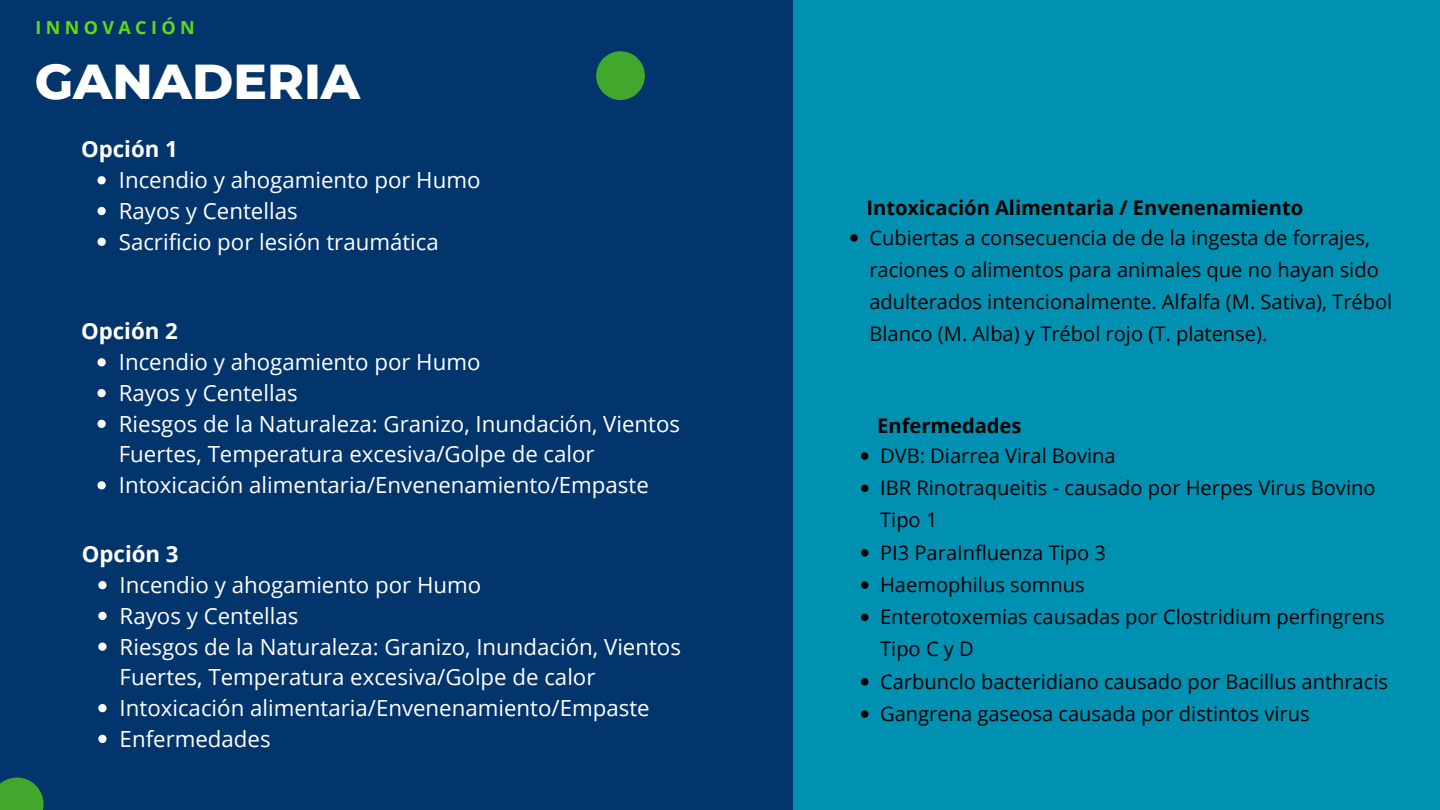
<style>
.page{position:relative;width:1440px;height:810px;background:#03356d}
.page>*{position:absolute;margin:0;border:0;box-sizing:border-box;transform-origin:0 0}
.t1{font:800 50px "Montserrat";color:#fff}
.t2{font:22.3px/30.8px "Open Sans";color:#fff}
.t3{font:700 22.3px "Open Sans";color:#fff}
.t4{font:20.1px/32.2px "Open Sans";color:#000}
.t5{font:700 20.1px "Open Sans";color:#000}
.t6{font:700 18px "Open Sans";letter-spacing:.24em;color:#5edb12}
</style>
<div class="page">
<div style="left:596px;top:51px;width:49px;height:49px;background:#42a82d;border-radius:50%"></div>
<svg style="left:0;top:778px;width:44px;height:32px"></svg>
<svg style="left:98px;top:581px;width:9px;height:8px"></svg>
<svg style="left:98px;top:612px;width:9px;height:8px"></svg>
<svg style="left:98px;top:643px;width:9px;height:8px"></svg>
<svg style="left:98px;top:704px;width:9px;height:8px"></svg>
<svg style="left:98px;top:735px;width:9px;height:8px"></svg>
<div style="left:793px;top:0;width:647px;height:810px;background:#0090b1"></div>
<svg style="left:98px;top:176px;width:8px;height:8px"></svg>
<svg style="left:98px;top:207px;width:8px;height:8px"></svg>
<svg style="left:98px;top:238px;width:8px;height:8px"></svg>
<svg style="left:98px;top:358px;width:8px;height:8px"></svg>
<svg style="left:98px;top:389px;width:8px;height:8px"></svg>
<svg style="left:98px;top:420px;width:8px;height:8px"></svg>
<svg style="left:98px;top:481px;width:8px;height:8px"></svg>
<svg style="left:850px;top:234px;width:8px;height:8px"></svg>
<svg style="left:861px;top:452px;width:8px;height:8px"></svg>
<svg style="left:861px;top:485px;width:8px;height:7px"></svg>
<svg style="left:861px;top:549px;width:8px;height:8px"></svg>
<svg style="left:861px;top:581px;width:8px;height:8px"></svg>
<svg style="left:861px;top:614px;width:8px;height:7px"></svg>
<svg style="left:861px;top:678px;width:8px;height:8px"></svg>
<svg style="left:861px;top:710px;width:8px;height:8px"></svg>
<p class="t6" style="left:36px;top:15px;width:161px">INNOVACIÓN</p>
<h1 class="t1" style="left:35px;top:50px;width:327px">GANADERIA</h1>
<p class="t3" style="left:81px;top:134px;width:98px">Opción 1</p>
<p class="t2" style="left:119px;top:164px;width:363px">Incendio y ahogamiento por Humo<br>Rayos y Centellas<br>Sacrificio por lesión traumática</p>
<p class="t3" style="left:81px;top:316px;width:98px">Opción 2</p>
<p class="t2" style="left:119px;top:346px;width:563px">Incendio y ahogamiento por Humo<br>Rayos y Centellas<br>Riesgos de la Naturaleza: Granizo, Inundación, Vientos Fuertes, Temperatura excesiva/Golpe de calor Intoxicación alimentaria/Envenenamiento/Empaste</p>
<p class="t3" style="left:82px;top:538px;width:98px">Opción 3</p>
<p class="t2" style="left:120px;top:569px;width:563px">Incendio y ahogamiento por Humo<br>Rayos y Centellas<br>Riesgos de la Naturaleza: Granizo, Inundación, Vientos Fuertes, Temperatura excesiva/Golpe de calor Intoxicación alimentaria/Envenenamiento/Empaste Enfermedades</p>
<p class="t5" style="left:867px;top:193px;width:438px">Intoxicación Alimentaria / Envenenamiento</p>
<p class="t4" style="left:869px;top:221px;width:524px">Cubiertas a consecuencia de de la ingesta de forrajes, raciones o alimentos para animales que no hayan sido adulterados intencionalmente. Alfalfa (M. Sativa), Trébol Blanco (M. Alba) y Trébol rojo (T. platense).</p>
<p class="t5" style="left:877px;top:411px;width:146px">Enfermedades</p>
<p class="t4" style="left:880px;top:439px;width:509px">DVB: Diarrea Viral Bovina<br>IBR Rinotraqueitis - causado por Herpes Virus Bovino<br>Tipo 1<br>PI3 ParaInfluenza Tipo 3<br>Haemophilus somnus<br>Enterotoxemias causadas por Clostridium perfingrens<br>Tipo C y D<br>Carbunclo bacteridiano causado por Bacillus anthracis<br>Gangrena gaseosa causada por distintos virus</p>
</div>
